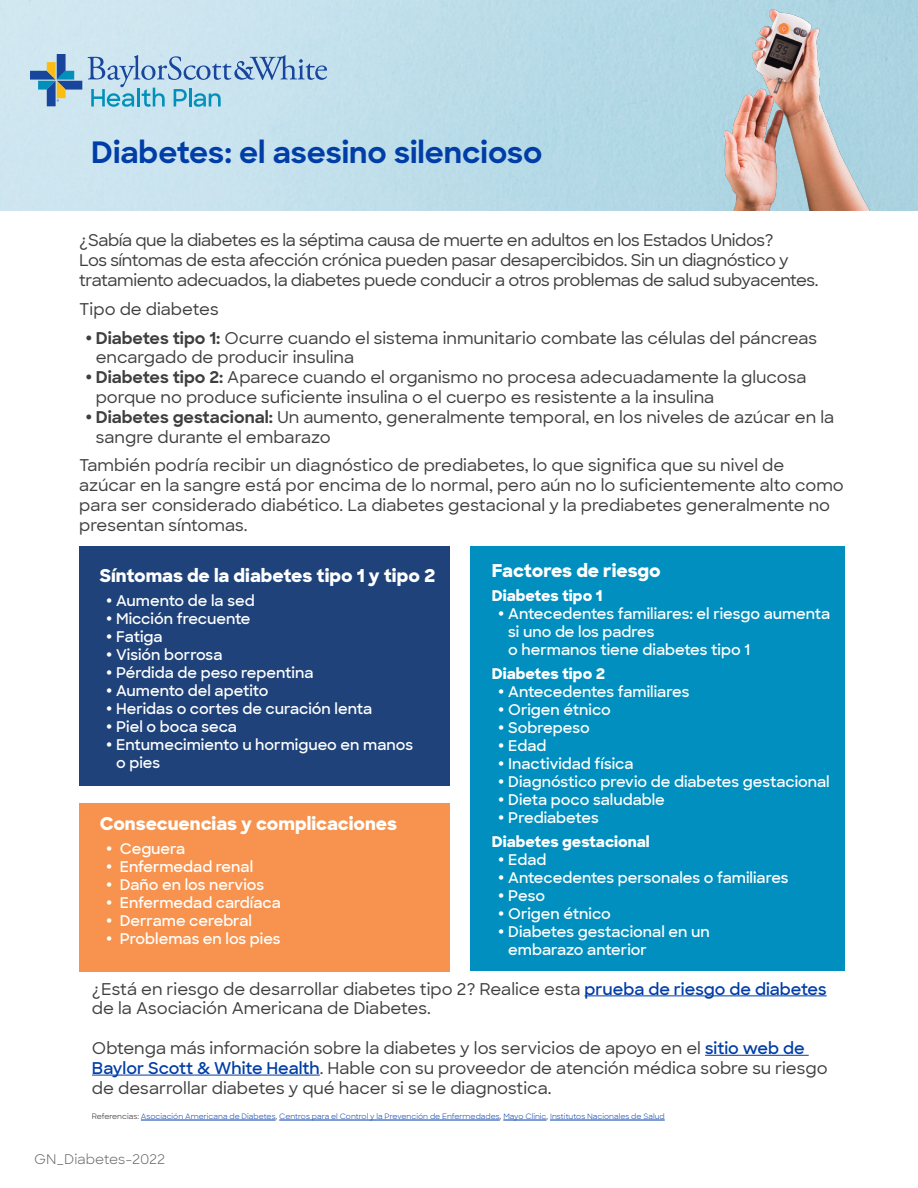
<style>
.page{position:relative;width:918px;height:1188px;background:#fff}
.page>*{position:absolute;margin:0;border:0;box-sizing:border-box;transform-origin:0 0}
.t1{font:700 30px "Sharp Sans";color:#003da6}
.t2{font:800 18px "Sharp Sans";color:#fff}
.t3{font:500 16.5px/19.8px "Sharp Sans";color:#3e3e3f}
.t4{font:500 16.5px/19.8px "Sharp Sans";letter-spacing:-.025em;color:#3e3e3f}
.t5{font:600 15px/18px "Sharp Sans";color:#fff}
.t6{font:800 15px "Sharp Sans";color:#fff}
.t7{font:13.5px "Sharp Sans";letter-spacing:-.005em;color:#636366}
.t8{font:7.5px "Sharp Sans";color:#003da6}
.s1{font-weight:700}
.s2{font-weight:600;color:#003da6}
.s3{color:#231f20}
</style>
<div class="page">
<div style="left:470px;top:547px;width:374px;height:424px;background:#008fbe"></div>
<img style="left:0;top:0;width:918px;height:211px">
<img style="left:477px;top:0;width:412px;height:210px">
<svg style="left:30px;top:54px;width:52px;height:52px;background:#8fafc1"></svg>
<svg style="left:88px;top:55px;width:239px;height:52px;background:#a6cbe1"></svg>
<div style="left:79px;top:803px;width:371px;height:168px;background:#f7934e"></div>
<div style="left:79px;top:547px;width:371px;height:239px;background:#1e4279"></div>
<hr style="left:585px;top:995px;width:242px;height:1px;background:#003da6">
<hr style="left:705px;top:1055px;width:104px;height:1px;background:#003da6">
<hr style="left:92px;top:1075px;width:228px;height:1px;background:#003da6">
<hr style="left:141px;top:1120px;width:135px;height:1px;background:#003da6">
<hr style="left:279px;top:1120px;width:221px;height:1px;background:#003da6">
<hr style="left:503px;top:1120px;width:44px;height:1px;background:#003da6">
<hr style="left:550px;top:1120px;width:115px;height:1px;background:#003da6">
<p class="t1" style="left:91px;top:130px;width:453px">Diabetes: el asesino silencioso</p>
<p class="t4" style="left:79px;top:230px;width:741px">¿Sabía que la diabetes es la séptima causa de muerte en adultos en los Estados Unidos?<br>Los síntomas de esta afección crónica pueden pasar desapercibidos. Sin un diagnóstico y tratamiento adecuados, la diabetes puede conducir a otros problemas de salud subyacentes.</p>
<p class="t3" style="left:79px;top:298px;width:141px">Tipo de diabetes</p>
<p class="t3" style="left:96px;top:327px;width:723px"><span class="s1">Diabetes tipo 1:</span> Ocurre cuando el sistema inmunitario combate las células del páncreas encargado de producir insulina</p>
<p class="t3" style="left:96px;top:367px;width:712px"><span class="s1">Diabetes tipo 2:</span> Aparece cuando el organismo no procesa adecuadamente la glucosa porque no produce suficiente insulina o el cuerpo es resistente a la insulina</p>
<p class="t3" style="left:96px;top:406px;width:740px"><span class="s1">Diabetes gestacional:</span> Un aumento, generalmente temporal, en los niveles de azúcar en la sangre durante el embarazo</p>
<p class="t3" style="left:79px;top:455px;width:766px">También podría recibir un diagnóstico de prediabetes, lo que significa que su nivel de azúcar en la sangre está por encima de lo normal, pero aún no lo suficientemente alto como para ser considerado diabético. La diabetes gestacional y la prediabetes generalmente no presentan síntomas.</p>
<p class="t2" style="left:492px;top:557px;width:171px">Factores de riesgo</p>
<p class="t6" style="left:492px;top:584px;width:112px">Diabetes tipo 1</p>
<p class="t5" style="left:508px;top:604px;width:324px">Antecedentes familiares: el riesgo aumenta si uno de los padres<br>o hermanos tiene diabetes tipo 1</p>
<p class="t6" style="left:492px;top:662px;width:115px">Diabetes tipo 2</p>
<p class="t5" style="left:508px;top:682px;width:183px">Antecedentes familiares</p>
<p class="t5" style="left:508px;top:700px;width:104px">Origen étnico</p>
<p class="t5" style="left:508px;top:718px;width:83px">Sobrepeso</p>
<p class="t5" style="left:508px;top:736px;width:40px">Edad</p>
<p class="t5" style="left:508px;top:754px;width:127px">Inactividad física</p>
<p class="t5" style="left:508px;top:772px;width:323px">Diagnóstico previo de diabetes gestacional</p>
<p class="t5" style="left:508px;top:790px;width:158px">Dieta poco saludable</p>
<p class="t5" style="left:508px;top:808px;width:92px">Prediabetes</p>
<p class="t6" style="left:492px;top:830px;width:159px">Diabetes gestacional</p>
<p class="t5" style="left:508px;top:850px;width:40px">Edad</p>
<p class="t5" style="left:508px;top:868px;width:282px">Antecedentes personales o familiares</p>
<p class="t5" style="left:508px;top:886px;width:38px">Peso</p>
<p class="t5" style="left:508px;top:904px;width:104px">Origen étnico</p>
<p class="t5" style="left:508px;top:922px;width:203px">Diabetes gestacional en un embarazo anterior</p>
<p class="t2" style="left:100px;top:562px;width:337px">Síntomas de la diabetes tipo 1 y tipo 2</p>
<p class="t5" style="left:116px;top:590px;width:140px">Aumento de la sed</p>
<p class="t5" style="left:116px;top:608px;width:136px">Micción frecuente</p>
<p class="t5" style="left:116px;top:626px;width:48px">Fatiga</p>
<p class="t5" style="left:116px;top:644px;width:108px">Visión borrosa</p>
<p class="t5" style="left:116px;top:662px;width:199px">Pérdida de peso repentina</p>
<p class="t5" style="left:116px;top:680px;width:154px">Aumento del apetito</p>
<p class="t5" style="left:116px;top:698px;width:258px">Heridas o cortes de curación lenta</p>
<p class="t5" style="left:116px;top:716px;width:122px">Piel o boca seca</p>
<p class="t5" style="left:116px;top:734px;width:298px">Entumecimiento u hormigueo en manos o pies</p>
<p class="t2" style="left:100px;top:810px;width:299px">Consecuencias y complicaciones</p>
<p class="t5" style="left:120px;top:839px;width:67px">Ceguera</p>
<p class="t5" style="left:120px;top:857px;width:135px">Enfermedad renal</p>
<p class="t5" style="left:120px;top:875px;width:146px">Daño en los nervios</p>
<p class="t5" style="left:120px;top:893px;width:163px">Enfermedad cardíaca</p>
<p class="t5" style="left:120px;top:911px;width:134px">Derrame cerebral</p>
<p class="t5" style="left:120px;top:929px;width:162px">Problemas en los pies</p>
<p class="t3" style="left:92px;top:978px;width:736px">¿Está en riesgo de desarrollar diabetes tipo 2? Realice esta <span class="s2">prueba de riesgo de diabetes </span>de la Asociación Americana de Diabetes.</p>
<p class="t3" style="left:92px;top:1037px;width:737px">Obtenga más información sobre la diabetes y los servicios de apoyo en el <span class="s2">sitio web de<br>Baylor Scott &amp; White Health</span>. Hable con su proveedor de atención médica sobre su riesgo de desarrollar diabetes y qué hacer si se le diagnostica.</p>
<p class="t8" style="left:92px;top:1111px;width:574px"><span class="s3">Referencias:</span> Asociación Americana de Diabetes<span class="s3">,</span> Centros para el Control y la Prevención de Enfermedades<span class="s3">,</span> Mayo Clinic<span class="s3">,</span> Institutos Nacionales de Salud</p>
<p class="t7" style="left:34px;top:1149px;width:133px">GN_Diabetes-2022</p>
</div>
